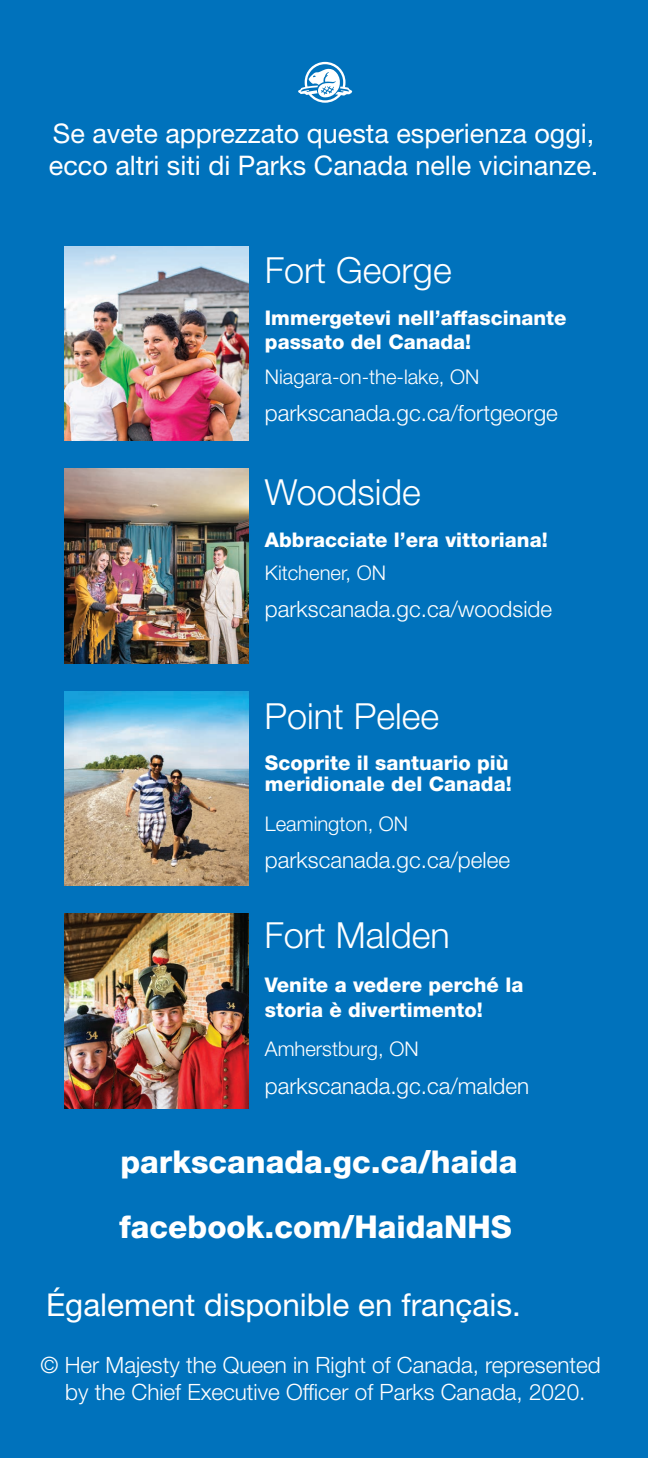
<style>
.page{position:relative;width:648px;height:1458px;background:#0072bc}
.page>*{position:absolute;margin:0;border:0;box-sizing:border-box;transform-origin:0 0}
.t1{font:300 36px "Helvetica Neue LT Std";color:#fff}
.t2{font:800 31.5px/65.7px "Helvetica Neue LT Std";color:#fff}
.t3{font:31.5px "Helvetica Neue LT Std";color:#fff}
.t4{font:27px/32.4px "Helvetica Neue LT Std";color:#fff}
.t5{font:300 22.5px/27px "Helvetica Neue LT Std";color:#fff;text-align:center}
.t6{font:800 20.25px/24.3px "Helvetica Neue LT Std";color:#fff}
.t7{font:300 20.25px "Helvetica Neue LT Std";color:#fff}
</style>
<div class="page">
<svg style="left:298px;top:62px;width:54px;height:40px"></svg>
<img style="left:64px;top:246px;width:184px;height:195px">
<img style="left:64px;top:469px;width:184px;height:194px">
<img style="left:64px;top:691px;width:184px;height:195px">
<img style="left:64px;top:914px;width:184px;height:194px">
<p class="t4" style="left:49px;top:117px;width:551px">Se avete apprezzato questa esperienza oggi, ecco altri siti di Parks Canada nelle vicinanze.</p>
<h1 class="t1" style="left:265px;top:248px;width:188px">Fort George</h1>
<p class="t6" style="left:265px;top:305px;width:303px">Immergetevi nell’affascinante passato del Canada!</p>
<p class="t7" style="left:265px;top:364px;width:216px">Niagara-on-the-lake, ON</p>
<p class="t5" style="left:265px;top:399px;width:295px">parkscanada.gc.ca/fortgeorge</p>
<h1 class="t1" style="left:265px;top:471px;width:158px">Woodside</h1>
<p class="t6" style="left:265px;top:528px;width:284px">Abbracciate l’era vittoriana!</p>
<p class="t7" style="left:265px;top:560px;width:123px">Kitchener, ON</p>
<p class="t5" style="left:265px;top:595px;width:289px">parkscanada.gc.ca/woodside</p>
<h1 class="t1" style="left:264px;top:694px;width:176px">Point Pelee</h1>
<p class="t6" style="left:265px;top:752px;width:248px;line-height:21.6px">Scoprite il santuario più meridionale del Canada!</p>
<p class="t7" style="left:265px;top:812px;width:145px">Leamington, ON</p>
<p class="t5" style="left:265px;top:846px;width:247px">parkscanada.gc.ca/pelee</p>
<h1 class="t1" style="left:264px;top:914px;width:187px">Fort Malden</h1>
<p class="t6" style="left:265px;top:973px;width:260px">Venite a vedere perché la storia è divertimento!</p>
<p class="t7" style="left:265px;top:1037px;width:155px">Amherstburg, ON</p>
<p class="t5" style="left:265px;top:1072px;width:266px">parkscanada.gc.ca/malden</p>
<h2 class="t2" style="left:119px;top:1129px;width:400px">parkscanada.gc.ca/haida facebook.com/HaidaNHS</h2>
<h2 class="t3" style="left:46px;top:1286px;width:476px">Également disponible en français.</h2>
<p class="t5" style="left:40px;top:1351px;width:562px">© Her Majesty the Queen in Right of Canada, represented by the Chief Executive Officer of Parks Canada, 2020.</p>
</div>
